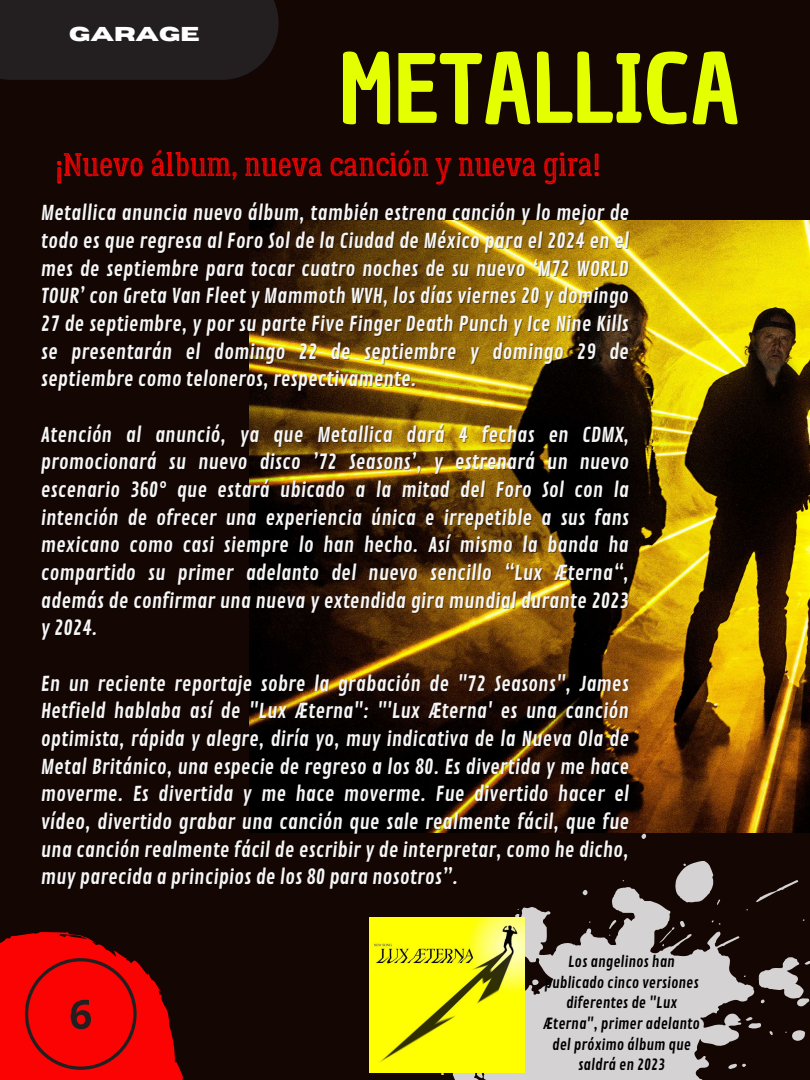
<style>
.page{position:relative;width:810px;height:1080px;background:#130603}
.page>*{position:absolute;margin:0;border:0;box-sizing:border-box;transform-origin:0 0}
.t1{font:92.88px "Chau Philomene One";color:#e3ff00}
.t2{font:32.5px "Lumberjack Inline Rough";color:#fb0303}
.t3{font:20px/27.6px "Contrail One";color:#f6f6f6;text-align:justify}
.t4{font:700 20px "Horizon";color:#fff}
.t5{font:14.81px/20.6px "Contrail One";color:#000;text-align:center}
</style>
<div class="page">
<div style="left:0;top:0;width:279px;height:80px;background:#231f20"></div>
<svg style="left:0;top:932px;width:183px;height:148px"></svg>
<svg style="left:756px;top:880px;width:43px;height:22px"></svg>
<svg style="left:641px;top:833px;width:5px;height:6px"></svg>
<svg style="left:675px;top:861px;width:39px;height:26px"></svg>
<svg style="left:416px;top:887px;width:339px;height:193px;fill:#d5d2d3"></svg>
<svg style="left:746px;top:1017px;width:15px;height:12px"></svg>
<svg style="left:758px;top:957px;width:52px;height:50px"></svg>
<svg style="left:728px;top:1064px;width:18px;height:5px"></svg>
<svg style="left:769px;top:1031px;width:4px;height:4px"></svg>
<svg style="left:785px;top:1030px;width:20px;height:11px"></svg>
<img style="left:250px;top:220px;width:560px;height:613px">
<img style="left:369px;top:917px;width:155px;height:155px">
<p class="t4" style="left:69px;top:25px;width:132px">GARAGE</p>
<h1 class="t1" style="left:339px;top:27px;width:403px">METALLICA</h1>
<h2 class="t2" style="left:55px;top:145px;width:547px">¡Nuevo álbum, nueva canción y nueva gira!</h2>
<p class="t3" style="left:41px;top:200px;width:590px">Metallica anuncia nuevo álbum, también estrena canción y lo mejor de todo es que regresa al Foro Sol de la Ciudad de México para el 2024 en el mes de septiembre para tocar cuatro noches de su nuevo ‘M72 WORLD TOUR’ con Greta Van Fleet y Mammoth WVH, los días viernes 20 y domingo 27 de septiembre, y por su parte Five Finger Death Punch y Ice Nine Kills se presentarán el domingo 22 de septiembre y domingo 29 de septiembre como teloneros, respectivamente.</p>
<p class="t3" style="left:41px;top:421px;width:590px">Atención al anunció, ya que Metallica dará 4 fechas en CDMX, promocionará su nuevo disco ’72 Seasons’, y estrenará un nuevo escenario 360° que estará ubicado a la mitad del Foro Sol con la intención de ofrecer una experiencia única e irrepetible a sus fans mexicano como casi siempre lo han hecho. Así mismo la banda ha compartido su primer adelanto del nuevo sencillo “Lux Æterna“, además de confirmar una nueva y extendida gira mundial durante 2023 y 2024.</p>
<p class="t3" style="left:41px;top:670px;width:590px">En un reciente reportaje sobre la grabación de "72 Seasons", James Hetfield hablaba así de "Lux Æterna": "'Lux Æterna' es una canción optimista, rápida y alegre, diría yo, muy indicativa de la Nueva Ola de Metal Británico, una especie de regreso a los 80. Es divertida y me hace moverme. Es divertida y me hace moverme. Fue divertido hacer el vídeo, divertido grabar una canción que sale realmente fácil, que fue una canción realmente fácil de escribir y de interpretar, como he dicho, muy parecida a principios de los 80 para nosotros”.</p>
<p class="t5" style="left:543px;top:952px;width:158px">Los angelinos han publicado cinco versiones diferentes de "Lux<br>Æterna", primer adelanto del próximo álbum que saldrá en 2023</p>
</div>
